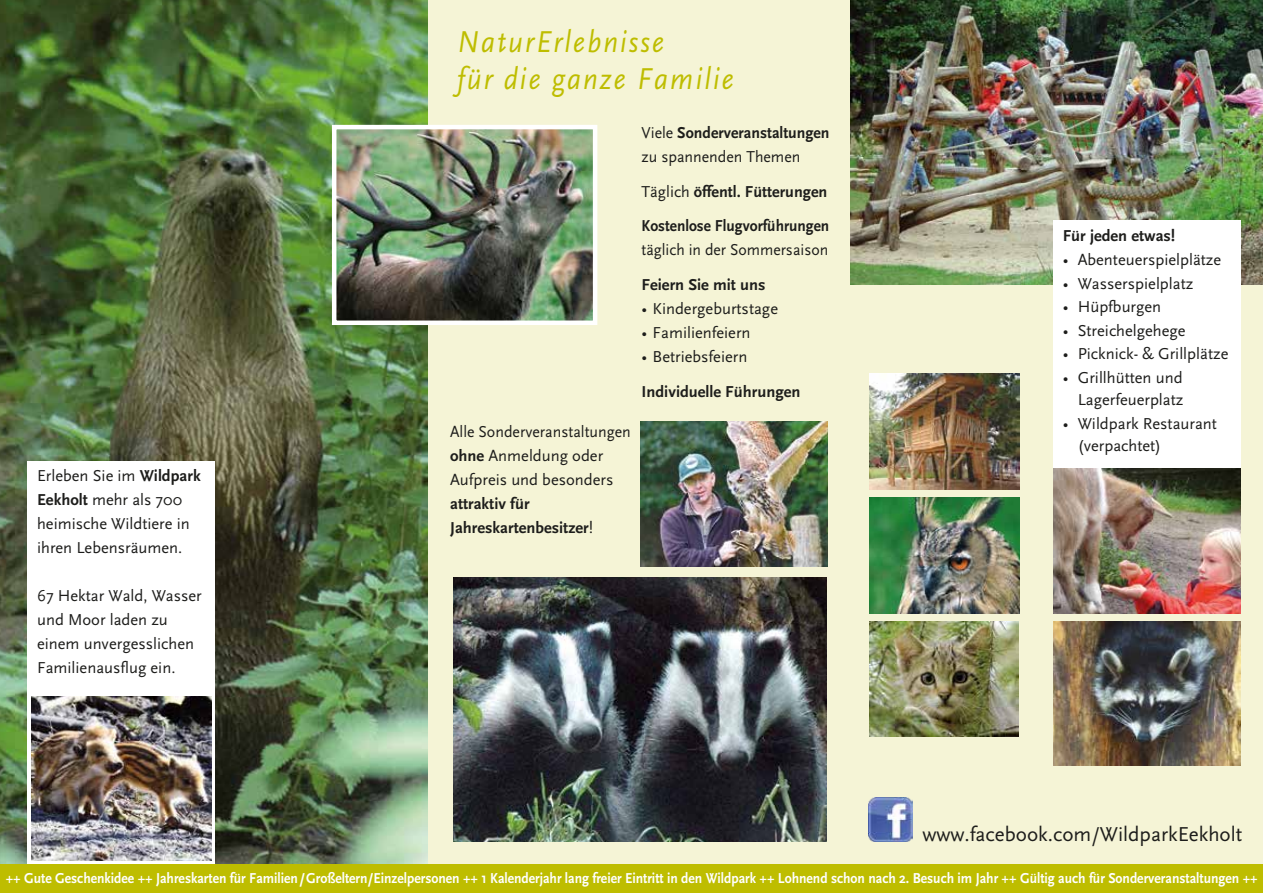
<style>
.page{position:relative;width:1263px;height:893px;background:#fff}
.page>*{position:absolute;margin:0;border:0;box-sizing:border-box;transform-origin:0 0}
.t1{font:italic 31.5px/37.8px "Scala Sans";letter-spacing:.075em;color:#bebd00;scale:.9 1}
.t2{font:21px "Scala Sans";color:#1d1d1b}
.t3{font:16.5px/24px "Scala Sans";color:#1d1d1b}
.t4{font:700 16.5px/34.5px "Scala Sans";color:#1d1d1b}
.t5{font:16.5px/24px "Scala Sans";color:#1d1d1b;scale:.96 1}
.t6{font:16.5px "Scala Sans";color:#1d1d1b;scale:.95 1}
.t7{font:700 15px "Scala Sans";color:#fff;scale:.91 1}
.s1{font-weight:700}
.s2{font-weight:400}
</style>
<div class="page">
<div style="left:428px;top:0;width:835px;height:864px;background:#f5f4d6"></div>
<img style="left:850px;top:0;width:413px;height:285px">
<img style="left:0;top:0;width:428px;height:864px">
<img style="left:641px;top:422px;width:187px;height:144px">
<img style="left:337px;top:130px;width:255px;height:190px">
<div style="left:332px;top:125px;width:265px;height:200px;border:4px solid #fff"></div>
<img style="left:870px;top:497px;width:149px;height:116px">
<img style="left:453px;top:578px;width:374px;height:264px">
<div style="left:28px;top:461px;width:187px;height:421px;background:#fff"></div>
<img style="left:32px;top:697px;width:179px;height:163px">
<div style="left:0;top:864px;width:1263px;height:29px;background:#bebd00"></div>
<div style="left:1054px;top:220px;width:187px;height:261px;background:#fff"></div>
<img style="left:1054px;top:469px;width:187px;height:144px">
<img style="left:869px;top:373px;width:150px;height:116px">
<img style="left:1053px;top:621px;width:187px;height:145px">
<img style="left:869px;top:621px;width:150px;height:116px">
<img style="left:869px;top:797px;width:44px;height:44px">
<p class="t3" style="left:37px;top:464px;width:165px">Erleben Sie im <span class="s1">Wildpark<br>Eekholt</span> mehr als 700 heimische Wildtiere in ihren Lebensräumen.</p>
<p class="t3" style="left:37px;top:584px;width:166px">67 Hektar Wald, Wasser und Moor laden zu einem unvergesslichen<br>Familienausflug ein.</p>
<h1 class="t1" style="left:458px;top:23px;width:308px">NaturErlebnisse<br>für die ganze Familie</h1>
<p class="t5" style="left:450px;top:420px;width:190px">Alle Sonderveranstaltungen <span class="s1">ohne</span> Anmeldung oder<br>Aufpreis und besonders</p>
<p class="t4" style="left:450px;top:492px;width:144px;line-height:24px">attraktiv für<br>Jahreskartenbesitzer<span class="s2">!</span></p>
<p class="t5" style="left:641px;top:121px;width:197px">Viele <span class="s1">Sonderveranstaltungen </span>zu spannenden Themen</p>
<p class="t4" style="left:641px;top:175px;width:189px"><span class="s2">Täglich</span> öffentl. Fütterungen<br>Kostenlose Flugvorführungen</p>
<p class="t6" style="left:641px;top:241px;width:198px">täglich in der Sommersaison</p>
<p class="t4" style="left:641px;top:268px;width:125px">Feiern Sie mit uns</p>
<p class="t3" style="left:641px;top:297px;width:138px">• Kindergeburtstage</p>
<p class="t3" style="left:641px;top:321px;width:111px">• Familienfeiern</p>
<p class="t3" style="left:641px;top:345px;width:107px">• Betriebsfeiern</p>
<p class="t4" style="left:641px;top:374px;width:160px">Individuelle Führungen</p>
<p class="t4" style="left:1063px;top:219px;width:114px">Für jeden etwas!</p>
<p class="t3" style="left:1063px;top:248px;width:160px">• Abenteuerspielplätze</p>
<p class="t3" style="left:1063px;top:272px;width:132px">• Wasserspielplatz</p>
<p class="t3" style="left:1063px;top:295px;width:100px">• Hüpfburgen</p>
<p class="t3" style="left:1063px;top:319px;width:124px">• Streichelgehege</p>
<p class="t3" style="left:1063px;top:342px;width:167px">• Picknick- &amp; Grillplätze</p>
<p class="t3" style="left:1063px;top:366px;width:122px;line-height:22.5px;text-align:right">• Grillhütten und<br>Lagerfeuerplatz</p>
<p class="t3" style="left:1078px;top:412px;width:141px;line-height:22.5px;text-indent:-15px">• Wildpark Restaurant (verpachtet)</p>
<p class="t2" style="left:922px;top:823px;width:321px">www.facebook.com/WildparkEekholt</p>
<p class="t7" style="left:6px;top:870px;width:1377px">++ Gute Geschenkidee ++ Jahreskarten für Familien/Großeltern/Einzelpersonen ++ 1 Kalenderjahr lang freier Eintritt in den Wildpark ++ Lohnend schon nach 2. Besuch im Jahr ++ Gültig auch für Sonderveranstaltungen ++</p>
</div>
